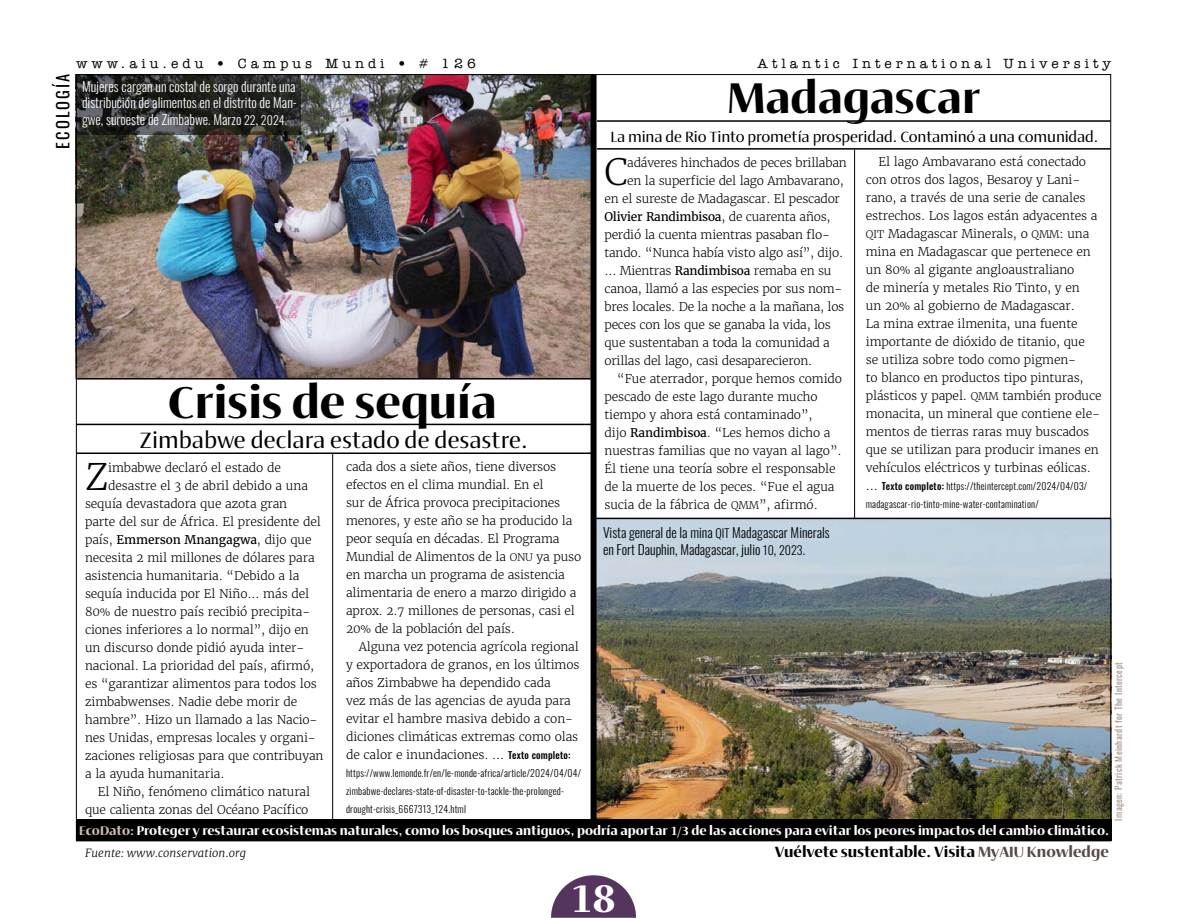
<style>
.page{position:relative;width:1188px;height:918px;background:#fff}
.page>*{position:absolute;margin:0;border:0;box-sizing:border-box;transform-origin:0 0}
.t1{font:800 45px "Ador Hairline";color:#000}
.t2{font:800 43.5px "Ador Hairline";color:#000}
.t3{font:800 39px "Ador Hairline";color:#fff}
.t4{font:300 36.15px "Merriweather";color:#000}
.t5{font:500 22.5px "Ador Hairline";color:#000}
.t6{font:16.5px "Oswald";letter-spacing:.12em;color:#000}
.t7{font:500 15px "Ador Hairline";letter-spacing:-.01em;color:#000}
.t8{font:800 15px "Ador Hairline";color:#000}
.t9{font:300 13.5px/16.5px "Oswald";color:#fff;text-align:justify}
.t10{font:300 13.5px/16.5px "Oswald";color:#000}
.t11{font:500 13.5px "American Typewriter ITC Pro";letter-spacing:.3em;color:#000}
.t12{font:800 12.75px "Ador Hairline";color:#fff}
.t13{font:300 12px/18px "Merriweather";letter-spacing:-.01em;color:#000}
.t14{font:12px "Merriweather";letter-spacing:-.02em;color:#000}
.t15{font:italic 300 11.25px "Merriweather";letter-spacing:.01em;color:#000}
.t16{font:300 9.75px/18px "Oswald";letter-spacing:.02em;color:#000}
.t17{font:9px "Oswald";letter-spacing:.04em;color:#a7938c}
.s1{font-size:12px}
.s2{font-weight:300}
.s3{font-size:10.5px}
.s4{font-family:"Oswald";font-weight:500;font-size:9.75px}
.s5{font-family:"Merriweather";font-size:12px}
.s6{font-weight:500}
.s7{font-weight:400}
.s8{color:#cfbcb5}
.s9{color:#574b49}
</style>
<div class="page">
<img style="left:78px;top:76px;width:513px;height:302px">
<svg style="left:78px;top:76px;width:223px;height:59px;background:#282a27"></svg>
<img style="left:597px;top:519px;width:512px;height:301px">
<svg style="left:551px;top:875px;width:85px;height:43px"></svg>
<div style="left:76px;top:820px;width:1035px;height:21px;background:#000"></div>
<div style="left:591px;top:74px;width:6px;height:746px;background:#000"></div>
<hr style="left:332px;top:453px;width:1px;height:369px;background:#000">
<hr style="left:76px;top:453px;width:518px;height:1px;background:#000">
<hr style="left:76px;top:424px;width:517px;height:1px;background:#000">
<hr style="left:76px;top:378px;width:517px;height:2px;background:#000">
<hr style="left:593px;top:518px;width:518px;height:1px;background:#000">
<hr style="left:854px;top:150px;width:1px;height:369px;background:#000">
<hr style="left:597px;top:120px;width:514px;height:2px;background:#000">
<hr style="left:597px;top:148px;width:514px;height:2px;background:#000">
<p class="t11" style="left:76px;top:55px;width:401px">www.aiu.edu • Campus Mundi • # 126</p>
<p class="t11" style="left:758px;top:55px;width:355px">Atlantic International University</p>
<h3 class="t6" style="left:48px;top:149px;width:76px;rotate:-90deg">ECOLOGÍA</h3>
<p class="t9" style="left:82px;top:77px;width:216px">Mujeres cargan un costal de sorgo durante una distribución de alimentos en el distrito de Man&shy;gwe, suroeste de Zimbabwe. Marzo <span class="s1">22</span>, <span class="s1">2024</span>.</p>
<h1 class="t1" style="left:168px;top:367px;width:330px">Crisis de sequía</h1>
<h3 class="t5" style="left:140px;top:424px;width:390px">Zimbabwe declara estado de desastre.</h3>
<h3 class="t4" style="left:85px;top:455px;width:25px">Z</h3>
<p class="t13" style="left:108px;top:459px;width:174px">imbabwe declaró el estado de</p>
<p class="t13" style="left:108px;top:477px;width:201px">desastre el 3 de abril debido a una</p>
<p class="t13" style="left:85px;top:495px;width:204px">sequía devastadora que azota gran</p>
<p class="t13" style="left:85px;top:513px;width:237px">parte del sur de África. El presidente del</p>
<p class="t14" style="left:85px;top:532px;width:228px"><span class="s2">país,</span> Emmerson Mnangagwa<span class="s2">, dijo que</span></p>
<p class="t13" style="left:85px;top:549px;width:231px">necesita 2 mil millones de dólares para</p>
<p class="t13" style="left:85px;top:567px;width:216px">asistencia humanitaria. “Debido a la</p>
<p class="t13" style="left:85px;top:585px;width:226px">sequía inducida por El Niño... más del</p>
<p class="t13" style="left:85px;top:603px;width:227px">80<span class="s3">%</span> de nuestro país recibió precipita-</p>
<p class="t13" style="left:85px;top:621px;width:225px">ciones inferiores a lo normal”, dijo en</p>
<p class="t13" style="left:85px;top:639px;width:221px">un discurso donde pidió ayuda inter-</p>
<p class="t13" style="left:85px;top:657px;width:231px">nacional. La prioridad del país, afirmó,</p>
<p class="t13" style="left:85px;top:675px;width:233px">es “garantizar alimentos para todos los</p>
<p class="t13" style="left:85px;top:693px;width:214px">zimbabwenses. Nadie debe morir de</p>
<p class="t13" style="left:85px;top:711px;width:234px">hambre”. Hizo un llamado a las Nacio-</p>
<p class="t13" style="left:85px;top:729px;width:232px">nes Unidas, empresas locales y organi-</p>
<p class="t13" style="left:85px;top:747px;width:240px">zaciones religiosas para que contribuyan</p>
<p class="t13" style="left:85px;top:765px;width:141px">a la ayuda humanitaria.</p>
<p class="t13" style="left:98px;top:783px;width:214px">El Niño, fenómeno climático natural</p>
<p class="t13" style="left:85px;top:801px;width:225px">que calienta zonas del Océano Pacífico</p>
<p class="t13" style="left:346px;top:457px;width:237px">cada dos a siete años, tiene diversos efectos en el clima mundial. En el<br>sur de África provoca precipitaciones menores, y este año se ha producido la peor sequía en décadas. El Programa Mundial de Alimentos de la <span class="s3">ONU</span> ya puso en marcha un programa de asistencia alimentaria de enero a marzo dirigido a aprox. 2.7 millones de personas, casi el 20<span class="s3">%</span> de la población del país.</p>
<p class="t13" style="left:346px;top:637px;width:235px;text-indent:13px">Alguna vez potencia agrícola regional y exportadora de granos, en los últimos años Zimbabwe ha dependido cada<br>vez más de las agencias de ayuda para evitar el hambre masiva debido a con&shy;diciones climáticas extremas como olas de calor e inundaciones. ... <span class="s4">Texto completo:</span></p>
<p class="t16" style="left:346px;top:763px;width:237px">https://www.lemonde.fr/en/le-monde-africa/article/2024/04/04/ zimbabwe-declares-state-of-disaster-to-tackle-the-prolonged&shy;drought-crisis_6667313_124.html</p>
<h2 class="t2" style="left:727px;top:65px;width:255px">Madagascar</h2>
<p class="t13" style="left:866px;top:153px;width:237px;text-indent:13px">El lago Ambavarano está conectado con otros dos lagos, Besaroy y Lani&shy;rano, a través de una serie de canales estrechos. Los lagos están adyacentes a <span class="s3">QIT</span> Madagascar Minerals, o <span class="s3">QMM</span>: una mina en Madagascar que pertenece en un 80<span class="s3">%</span> al gigante angloaustraliano<br>de minería y metales Rio Tinto, y en<br>un 20<span class="s3">%</span> al gobierno de Madagascar.<br>La mina extrae ilmenita, una fuente importante de dióxido de titanio, que<br>se utiliza sobre todo como pigmen-<br>to blanco en productos tipo pinturas, plásticos y papel. <span class="s3">QMM</span> también produce monacita, un mineral que contiene ele&shy;mentos de tierras raras muy buscados que se utilizan para producir imanes en vehículos eléctricos y turbinas eólicas.</p>
<p class="t16" style="left:866px;top:476px;width:223px"><span class="s5">...</span> <span class="s6">Texto completo:</span> https://theintercept.com/2024/04/03/ madagascar-rio-tinto-mine-water-contamination/</p>
<p class="t7" style="left:610px;top:126px;width:490px">La mina de Rio Tinto prometía prosperidad. Contaminó a una comunidad.</p>
<h3 class="t4" style="left:605px;top:150px;width:25px">C</h3>
<p class="t13" style="left:627px;top:154px;width:221px">adáveres hinchados de peces brillaban</p>
<p class="t13" style="left:627px;top:172px;width:218px">en la superficie del lago Ambavarano,</p>
<p class="t13" style="left:605px;top:190px;width:237px">en el sureste de Madagascar. El pescador</p>
<p class="t14" style="left:605px;top:210px;width:227px">Olivier Randimbisoa<span class="s2">, de cuarenta años,</span></p>
<p class="t13" style="left:605px;top:226px;width:227px">perdió la cuenta mientras pasaban flo-</p>
<p class="t13" style="left:605px;top:244px;width:240px">tando. “Nunca había visto algo así”, dijo.</p>
<p class="t13" style="left:605px;top:262px;width:229px">... Mientras <span class="s7">Randimbisoa</span> remaba en su</p>
<p class="t13" style="left:605px;top:280px;width:239px">canoa, llamó a las especies por sus nom-</p>
<p class="t13" style="left:605px;top:298px;width:241px">bres locales. De la noche a la mañana, los</p>
<p class="t13" style="left:605px;top:316px;width:228px">peces con los que se ganaba la vida, los</p>
<p class="t13" style="left:605px;top:334px;width:227px">que sustentaban a toda la comunidad a</p>
<p class="t13" style="left:605px;top:352px;width:209px">orillas del lago, casi desaparecieron.</p>
<p class="t13" style="left:617px;top:370px;width:226px">“Fue aterrador, porque hemos comido</p>
<p class="t13" style="left:605px;top:388px;width:215px">pescado de este lago durante mucho</p>
<p class="t13" style="left:605px;top:406px;width:209px">tiempo y ahora está contaminado”,</p>
<p class="t13" style="left:605px;top:424px;width:228px">dijo <span class="s7">Randimbisoa</span>. “Les hemos dicho a</p>
<p class="t13" style="left:605px;top:442px;width:239px">nuestras familias que no vayan al lago”.</p>
<p class="t13" style="left:605px;top:460px;width:233px">Él tiene una teoría sobre el responsable</p>
<p class="t13" style="left:605px;top:478px;width:232px">de la muerte de los peces. “Fue el agua</p>
<p class="t13" style="left:605px;top:496px;width:215px">sucia de la fábrica de <span class="s3">QMM</span>”, afirmó.</p>
<p class="t10" style="left:603px;top:523px;width:228px">Vista general de la mina <span class="s1">QIT</span> Madagascar Minerals en Fort Dauphin, Madagascar, julio <span class="s1">10</span>, <span class="s1">2023</span>.</p>
<p class="t17" style="left:1110px;top:821px;width:160px;rotate:-90deg">Imagen: Patrick Meinhardt for The Intercept</p>
<p class="t12" style="left:79px;top:821px;width:1032px"><span class="s8">EcoDato:</span> Proteger y restaurar ecosistemas naturales, como los bosques antiguos, podría aportar <span class="s1">1/3</span> de las acciones para evitar los peores impactos del cambio climático.</p>
<p class="t15" style="left:85px;top:846px;width:163px">Fuente: www.conservation.org</p>
<h3 class="t3" style="left:570px;top:869px;width:48px">18</h3>
<p class="t8" style="left:775px;top:840px;width:336px">Vuélvete sustentable. Visita <span class="s9">MyAIU Knowledge</span></p>
</div>
